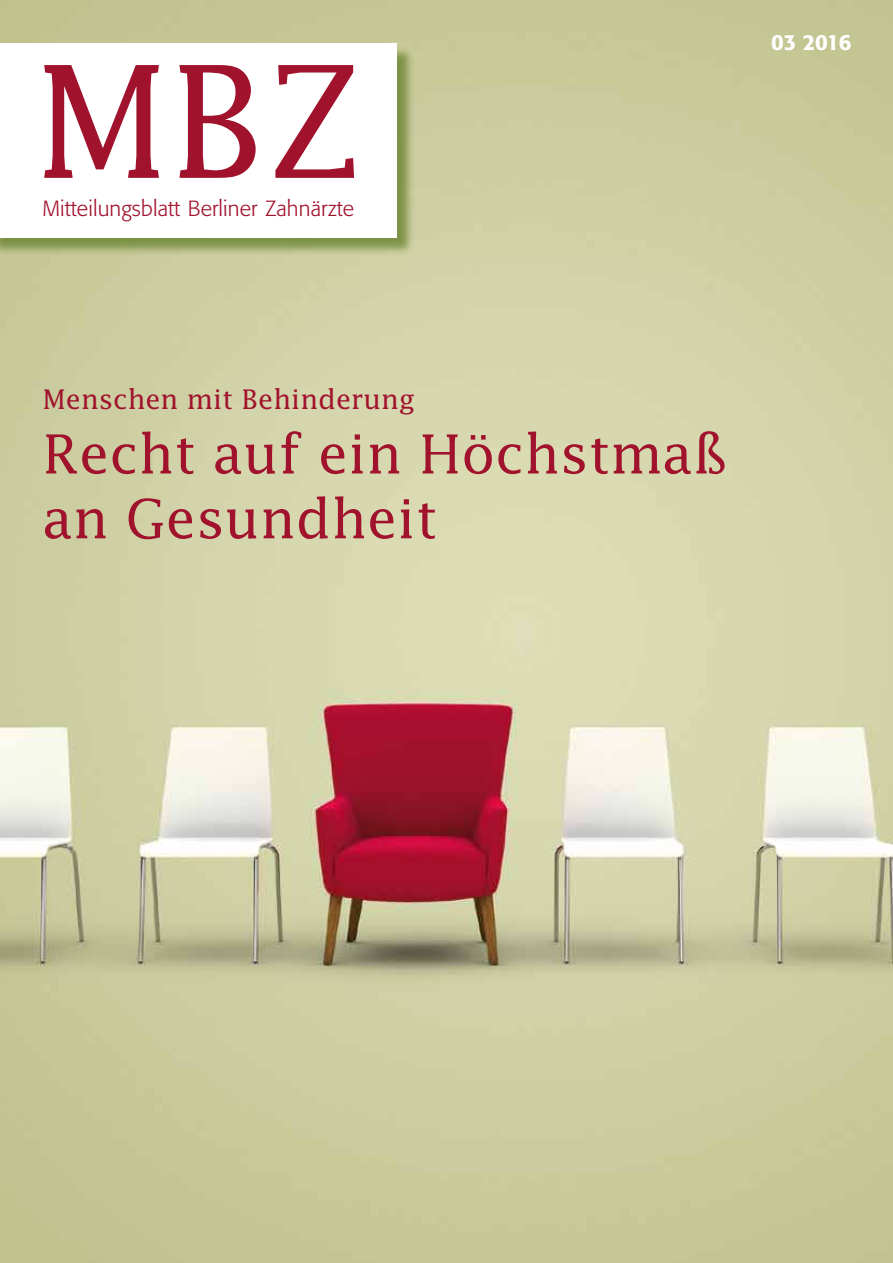
<style>
.page{position:relative;width:893px;height:1263px;background:#fff}
.page>*{position:absolute;margin:0;border:0;box-sizing:border-box;transform-origin:0 0}
.t1{font:156px "Lucida";color:#a1122d}
.t2{font:54px/64.8px "Lucida";color:#a1122d}
.t3{font:27px "Lucida";color:#a1122d}
.t4{font:300 21.75px "Formata";letter-spacing:.005em;color:#a1122d}
.t5{font:500 21.75px "Formata";letter-spacing:-.03em;color:#fff}
</style>
<div class="page">
<img style="left:0;top:0;width:893px;height:1263px">
<div style="left:0;top:45px;width:415px;height:212px;background:#647f2a;opacity:.75"></div>
<div style="left:0;top:43px;width:396px;height:195px;background:#fff"></div>
<p class="t1" style="left:34px;top:26px;width:334px">MBZ</p>
<p class="t4" style="left:43px;top:196px;width:313px">Mitteilungsblatt Berliner Zahnärzte</p>
<p class="t5" style="left:771px;top:29px;width:82px">03 2016</p>
<p class="t3" style="left:43px;top:382px;width:374px">Menschen mit Behinderung</p>
<p class="t2" style="left:43px;top:420px;width:686px">Recht auf ein Höchstmaß an Gesundheit</p>
</div>
